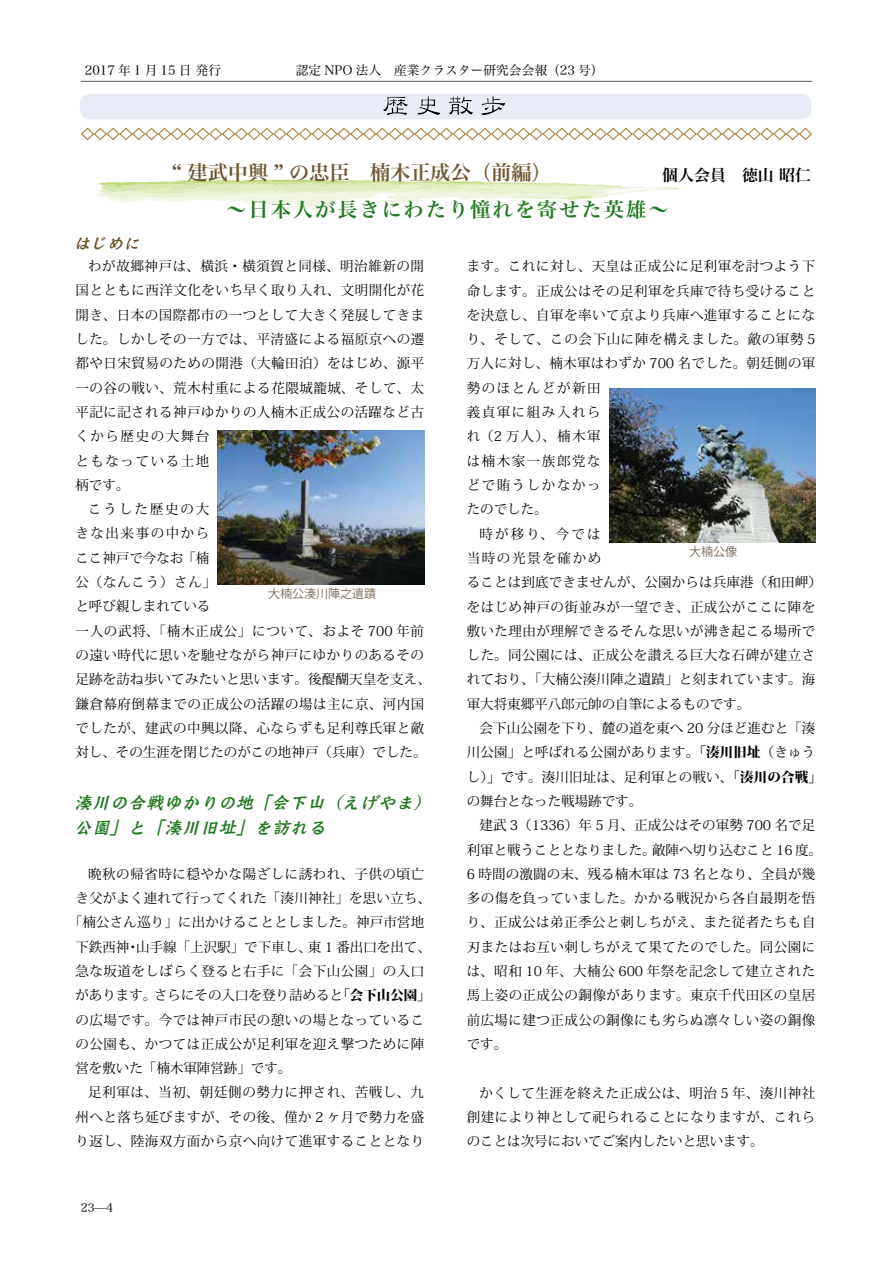
<style>
.page{position:relative;width:893px;height:1263px;background:#fff}
.page>*{position:absolute;margin:0;border:0;box-sizing:border-box;transform-origin:0 0}
.t1{font:20.25px "Hira Min Pro N W6";letter-spacing:.1em;color:#217821}
.t2{font:20.25px "Hira Min Pro N W6";color:#6f5833}
.t3{font:italic 18px/24.3px "DF So Kai Sho Std W7";color:#217821}
.t4{font:italic 16.5px "DF So Kai Sho Std W7";color:#6a5229}
.t5{font:15.9px "Hira Min Pro N W6";color:#000}
.t6{font:13.5px/24.3px "Koz Min Pro";letter-spacing:.035em;color:#000}
.t7{font:13.5px "Koz Min Pro";letter-spacing:.015em;color:#000}
.t8{font:13.5px "Koz Min Pro";color:#000}
.t9{font:13.5px "Koz Min Pro";letter-spacing:.115em;color:#000}
.t10{font:13.5px "Koz Min Pro";letter-spacing:.01em;color:#000}
.t11{font:13.5px "Koz Min Pro";letter-spacing:.055em;color:#000}
.t12{font:13.5px "Koz Min Pro";letter-spacing:.12em;color:#000}
.t13{font:13.5px "Koz Min Pro";letter-spacing:.14em;color:#000}
.t14{font:800 13.5px "Koz Min Pro";color:#000}
.t15{font:12.75px "Hira Min Pro N W3";color:#000}
.t16{font:12px "Koz Go Pr 6 N";color:#7a6a56}
.t17{font:11.7px "Hira Min Pro N W3";color:#000}
.s1{font-weight:800}
</style>
<div class="page">
<hr style="left:81px;top:81px;width:731px;height:1px;background:#000">
<svg style="left:98px;top:179px;width:581px;height:33px"></svg>
<svg style="left:81px;top:127px;width:731px;height:14px"></svg>
<div style="left:80px;top:94px;width:731px;height:25px;background:#e7ecf6;border-radius:10px"></div>
<div style="left:372px;top:88px;width:141px;height:30px;background:#fff"></div>
<div style="left:374px;top:91px;width:141px;height:31px;background:#000;opacity:.75"></div>
<img style="left:609px;top:388px;width:206px;height:154px">
<img style="left:218px;top:430px;width:206px;height:155px">
<p class="t15" style="left:85px;top:59px;width:138px">2017 年 1 月 15 日発行</p>
<p class="t15" style="left:296px;top:59px;width:309px">認定 NPO 法人　産業クラスター研究会会報（23 号(</p>
<h1 class="t2" style="left:172px;top:155px;width:382px">“ 建武中興 ” の忠臣　楠木正成公（前編）</h1>
<h1 class="t1" style="left:226px;top:191px;width:444px">～日本人が長きにわたり憧れを寄せた英雄~</h1>
<p class="t5" style="left:662px;top:161px;width:150px">個人会員　徳山昭仁</p>
<p class="t4" style="left:74px;top:234px;width:71px">はじめに</p>
<p class="t6" style="left:88px;top:254px;width:337px">わが故郷神戸は、横浜・横須賀と同様、明治維新の開</p>
<p class="t6" style="left:75px;top:278px;width:350px">国とともに西洋文化をいち早く取り入れ、文明開化が花</p>
<p class="t6" style="left:75px;top:302px;width:350px">開き、日本の国際都市の一つとして大きく発展してきま</p>
<p class="t6" style="left:75px;top:326px;width:350px">した。しかしその一方では、平清盛による福原京への遷</p>
<p class="t6" style="left:75px;top:351px;width:350px">都や日宋貿易のための開港（大輪田泊）をはじめ、源平</p>
<p class="t6" style="left:75px;top:375px;width:350px">一の谷の戦い、荒木村重による花隈城籠城、そして、太</p>
<p class="t6" style="left:75px;top:399px;width:350px">平記に記される神戸ゆかりの人楠木正成公の活躍など古</p>
<p class="t9" style="left:75px;top:427px;width:135px">くから歴史の大舞台</p>
<p class="t9" style="left:75px;top:451px;width:135px">ともなっている土地</p>
<p class="t6" style="left:75px;top:472px;width:56px">柄です。</p>
<p class="t13" style="left:88px;top:500px;width:123px">こうした歴史の大</p>
<p class="t9" style="left:75px;top:524px;width:135px">きな出来事の中から</p>
<p class="t8" style="left:75px;top:548px;width:135px">ここ神戸で今なお「楠</p>
<p class="t6" style="left:75px;top:569px;width:142px">公（なんこう）さん「</p>
<p class="t8" style="left:75px;top:597px;width:137px">と呼び親しまれている</p>
<p class="t11" style="left:75px;top:621px;width:350px">一人の武将、「楠木正成公」について、およそ 700 年前</p>
<p class="t6" style="left:75px;top:642px;width:350px">の遠い時代に思いを馳せながら神戸にゆかりのあるその</p>
<p class="t7" style="left:75px;top:670px;width:357px">足跡を訪ね歩いてみたいと思います。後醍醐天皇を支え、</p>
<p class="t6" style="left:75px;top:691px;width:350px">鎌倉幕府倒幕までの正成公の活躍の場は主に京、河内国</p>
<p class="t6" style="left:75px;top:715px;width:350px">でしたが、建武の中興以降、心ならずも足利尊氏軍と敵</p>
<p class="t8" style="left:75px;top:743px;width:353px">対し、その生涯を閉じたのがこの地神戸（兵庫）でした。</p>
<h2 class="t3" style="left:414px;top:790px;width:24px">(</h2>
<p class="t16" style="left:268px;top:587px;width:109px">大楠公湊川陣之遺蹟</p>
<h2 class="t3" style="left:253px;top:790px;width:24px">「</h2>
<h2 class="t3" style="left:324px;top:790px;width:24px">（</h2>
<h2 class="t3" style="left:254px;top:790px;width:78px;text-indent:-180px">湊川の合戦ゆかりの地<br>を訪れる</h2>
<h2 class="t3" style="left:342px;top:790px;width:78px">えげやま</h2>
<h2 class="t3" style="left:271px;top:790px;width:60px">会下山</h2>
<h2 class="t3" style="left:146px;top:815px;width:24px">「</h2>
<h2 class="t3" style="left:110px;top:815px;width:24px">」</h2>
<h2 class="t3" style="left:236px;top:815px;width:24px">」</h2>
<h2 class="t3" style="left:164px;top:815px;width:78px">湊川旧址</h2>
<h2 class="t3" style="left:74px;top:815px;width:42px">公園</h2>
<p class="t6" style="left:88px;top:861px;width:337px">晩秋の帰省時に穏やかな陽ざしに誘われ、子供の頃亡</p>
<p class="t7" style="left:75px;top:888px;width:357px">き父がよく連れて行ってくれた「湊川神社」を思い立ち、</p>
<p class="t7" style="left:69px;top:913px;width:357px">「楠公さん巡り」に出かけることとしました。神戸市営地</p>
<p class="t6" style="left:308px;top:934px;width:125px">東 1 番出口を出て、</p>
<h2 class="t3" style="left:128px;top:815px;width:24px">と</h2>
<p class="t6" style="left:75px;top:934px;width:350px">下鉄西神<br>急な坂道をしばらく登ると右手に「会下山公園」の入口</p>
<p class="t14" style="left:336px;top:985px;width:96px">「会下山公園「</p>
<p class="t8" style="left:136px;top:937px;width:177px">山手線「上沢駅」で下車し、</p>
<p class="t6" style="left:126px;top:934px;width:15px">・</p>
<p class="t8" style="left:154px;top:986px;width:190px">さらにその入口を登り詰めると</p>
<p class="t6" style="left:75px;top:983px;width:350px">があります。<br>の広場です。今では神戸市民の憩いの場となっているこの公園も、かつては正成公が足利軍を迎え撃つために陣営を敷いた「楠木軍陣営跡」です。</p>
<p class="t6" style="left:75px;top:1080px;width:350px;text-align:justify;text-indent:13px">足利軍は、当初、朝廷側の勢力に押され、苦戦し、九州へと落ち延びますが、その後、僅か 2 ヶ月で勢力を盛り返し、陸海双方面から京へ向けて進軍することとなり</p>
<p class="t17" style="left:81px;top:1197px;width:34px">23—4</p>
<p class="t6" style="left:467px;top:254px;width:350px">ます。これに対し、天皇は正成公に足利軍を討つよう下</p>
<p class="t6" style="left:467px;top:278px;width:350px">命します。正成公はその足利軍を兵庫で待ち受けること</p>
<p class="t6" style="left:467px;top:302px;width:350px">を決意し、自軍を率いて京より兵庫へ進軍することにな</p>
<p class="t6" style="left:467px;top:327px;width:350px">り、そして、この会下山に陣を構えました。敵の軍勢 5</p>
<p class="t6" style="left:467px;top:351px;width:350px">万人に対し、楠木軍はわずか 700 名でした。朝廷側の軍</p>
<p class="t9" style="left:467px;top:378px;width:135px">勢のほとんどが新田</p>
<p class="t9" style="left:467px;top:403px;width:135px">義貞軍に組み入れら</p>
<p class="t6" style="left:467px;top:424px;width:135px">れ（2 万人）、楠木軍</p>
<p class="t9" style="left:467px;top:451px;width:135px">は楠木家一族郎党な</p>
<p class="t9" style="left:467px;top:475px;width:135px">どで賄うしかなかっ</p>
<p class="t6" style="left:467px;top:497px;width:82px">たのでした。</p>
<p class="t6" style="left:479px;top:521px;width:123px">時が移り、今では</p>
<p class="t12" style="left:467px;top:548px;width:136px">当時の光景を確かめ</p>
<p class="t7" style="left:467px;top:573px;width:357px">ることは到底できませんが、公園からは兵庫港（和田岬(</p>
<p class="t6" style="left:467px;top:594px;width:350px">をはじめ神戸の街並みが一望でき、正成公がここに陣を</p>
<p class="t6" style="left:467px;top:618px;width:350px">敷いた理由が理解できるそんな思いが沸き起こる場所で</p>
<p class="t6" style="left:467px;top:642px;width:350px">した。同公園には、正成公を讃える巨大な石碑が建立さ</p>
<p class="t7" style="left:467px;top:670px;width:350px">れており、「大楠公湊川陣之遺蹟」と刻まれています。海</p>
<p class="t8" style="left:467px;top:694px;width:285px">軍大将東郷平八郎元帥の自筆によるものです。</p>
<p class="t10" style="left:479px;top:718px;width:337px">会下山公園を下り、麓の道を東へ 20 分ほど進むと「湊</p>
<p class="t7" style="left:467px;top:743px;width:350px">川公園」と呼ばれる公園があります。<span class="s1">「湊川旧址</span>（きゅう</p>
<p class="t7" style="left:467px;top:767px;width:357px">し）<span class="s1">」</span>です。湊川旧址は、足利軍との戦い、<span class="s1">「湊川の合戦「</span></p>
<p class="t8" style="left:467px;top:791px;width:177px">の舞台となった戦場跡です。</p>
<p class="t10" style="left:479px;top:816px;width:337px">建武 3（1336）年 5 月、正成公はその軍勢 700 名で足</p>
<p class="t8" style="left:652px;top:840px;width:172px">敵陣へ切り込むこと 16 度。</p>
<p class="t16" style="left:689px;top:545px;width:49px">大楠公像</p>
<p class="t6" style="left:467px;top:837px;width:350px">利軍と戦うこととなりました。<br>6 時間の激闘の末、残る楠木軍は 73 名となり、全員が幾多の傷を負っていました。かかる戦況から各自最期を悟り、正成公は弟正季公と刺しちがえ、また従者たちも自刃またはお互い刺しちがえて果てたのでした。同公園には、昭和 10 年、大楠公 600 年祭を記念して建立された馬上姿の正成公の銅像があります。東京千代田区の皇居前広場に建つ正成公の銅像にも劣らぬ凛々しい姿の銅像です。</p>
<p class="t6" style="left:467px;top:1080px;width:350px;text-align:justify;text-indent:13px">かくして生涯を終えた正成公は、明治 5 年、湊川神社創建により神として祀られることになりますが、これらのことは次号においてご案内したいと思います。</p>
</div>
